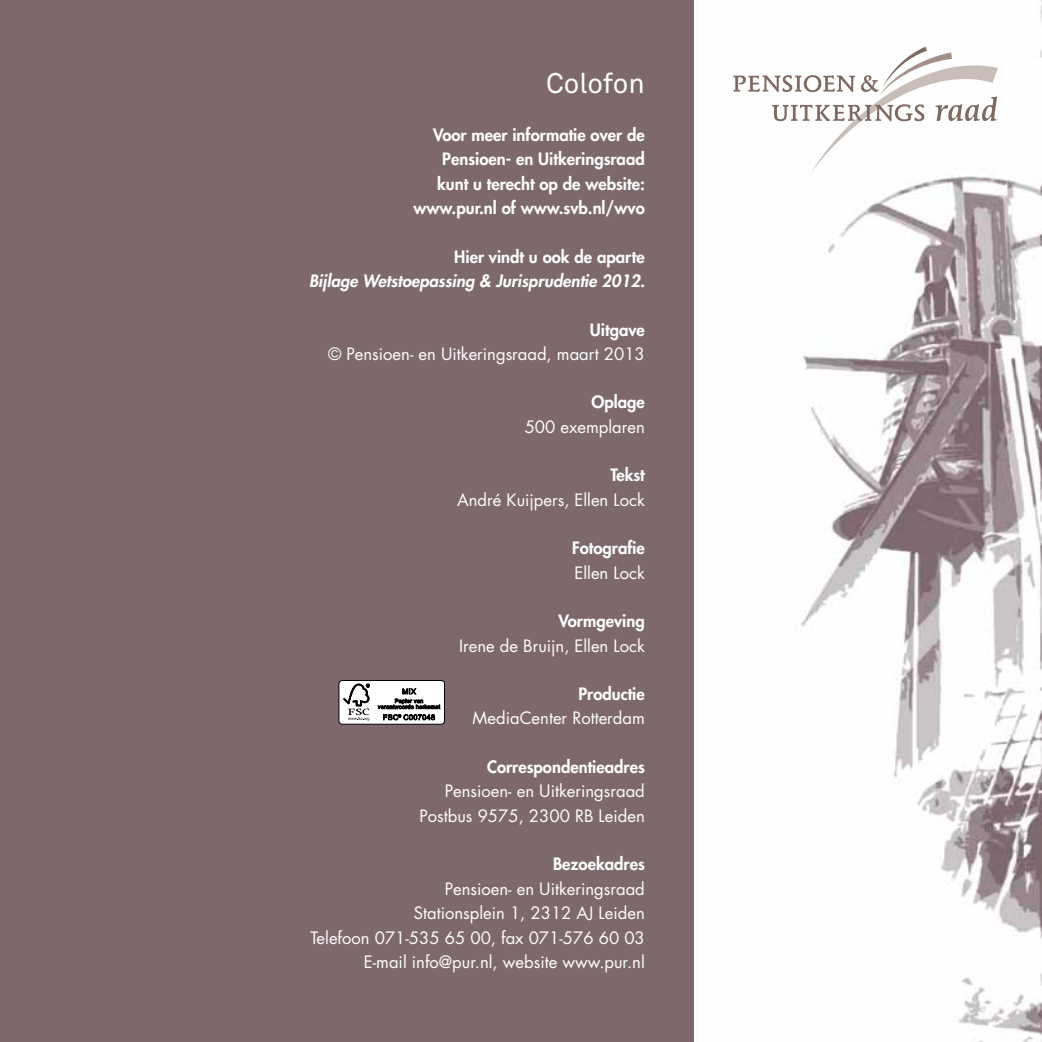
<style>
.page{position:relative;width:1042px;height:1042px;background:#fff}
.page>*{position:absolute;margin:0;border:0;box-sizing:border-box;transform-origin:0 0}
.t1{font:28px "Akkurat Pro";letter-spacing:-.005em;color:#fff}
.t2{font:16.62px/24.5px "Futura Std";color:#fff;text-align:right}
.t3{font:800 16.62px/24.5px "Futura Std";color:#fff;text-align:right}
.t4{font:italic 800 16.62px "Futura Std";color:#fff}
</style>
<div class="page">
<div style="left:0;top:0;width:694px;height:1042px;background:#7d696c"></div>
<img style="left:801px;top:0;width:241px;height:1042px">
<div style="left:339px;top:680px;width:105px;height:44px;background:#fff;border-radius:3px"></div>
<div style="left:339px;top:680px;width:106px;height:44px;border:1px solid #000;border-radius:3px"></div>
<svg style="left:343px;top:683px;width:27px;height:38px"></svg>
<svg style="left:378px;top:688px;width:62px;height:32px"></svg>
<svg style="left:733px;top:47px;width:265px;height:125px"></svg>
<h1 class="t1" style="left:546px;top:67px;width:100px">Colofon</h1>
<p class="t3" style="left:413px;top:123px;width:233px">Voor meer informatie over de<br>Pensioen- en Uitkeringsraad kunt u terecht op de website: www.pur.nl of www.svb.nl/wvo</p>
<p class="t3" style="left:454px;top:244px;width:192px">Hier vindt u ook de aparte</p>
<p class="t4" style="left:309px;top:271px;width:337px">Bijlage Wetstoepassing &amp; Jurisprudentie 2012.</p>
<p class="t3" style="left:590px;top:317px;width:56px">Uitgave</p>
<p class="t2" style="left:328px;top:342px;width:318px">© Pensioen- en Uitkeringsraad, maart 2013</p>
<p class="t3" style="left:591px;top:390px;width:55px">Oplage</p>
<p class="t2" style="left:525px;top:415px;width:122px">500 exemplaren</p>
<p class="t3" style="left:610px;top:463px;width:36px">Tekst</p>
<p class="t2" style="left:457px;top:488px;width:189px">André Kuijpers, Ellen Lock</p>
<p class="t3" style="left:572px;top:536px;width:74px">Fotografie</p>
<p class="t2" style="left:574px;top:560px;width:72px">Ellen Lock</p>
<p class="t3" style="left:558px;top:608px;width:88px">Vormgeving</p>
<p class="t2" style="left:459px;top:633px;width:187px">Irene de Bruijn, Ellen Lock</p>
<p class="t3" style="left:578px;top:681px;width:68px">Productie</p>
<p class="t2" style="left:473px;top:706px;width:174px">MediaCenter Rotterdam</p>
<p class="t3" style="left:487px;top:754px;width:159px">Correspondentieadres</p>
<p class="t2" style="left:419px;top:779px;width:227px">Pensioen- en Uitkeringsraad<br>Postbus 9575, 2300 RB Leiden</p>
<p class="t3" style="left:553px;top:851px;width:93px">Bezoekadres</p>
<p class="t2" style="left:310px;top:876px;width:336px">Pensioen- en Uitkeringsraad<br>Stationsplein 1, 2312 AJ Leiden<br>Telefoon 071-535 65 00, fax 071-576 60 03<br>E-mail info@pur.nl, website www.pur.nl</p>
</div>
